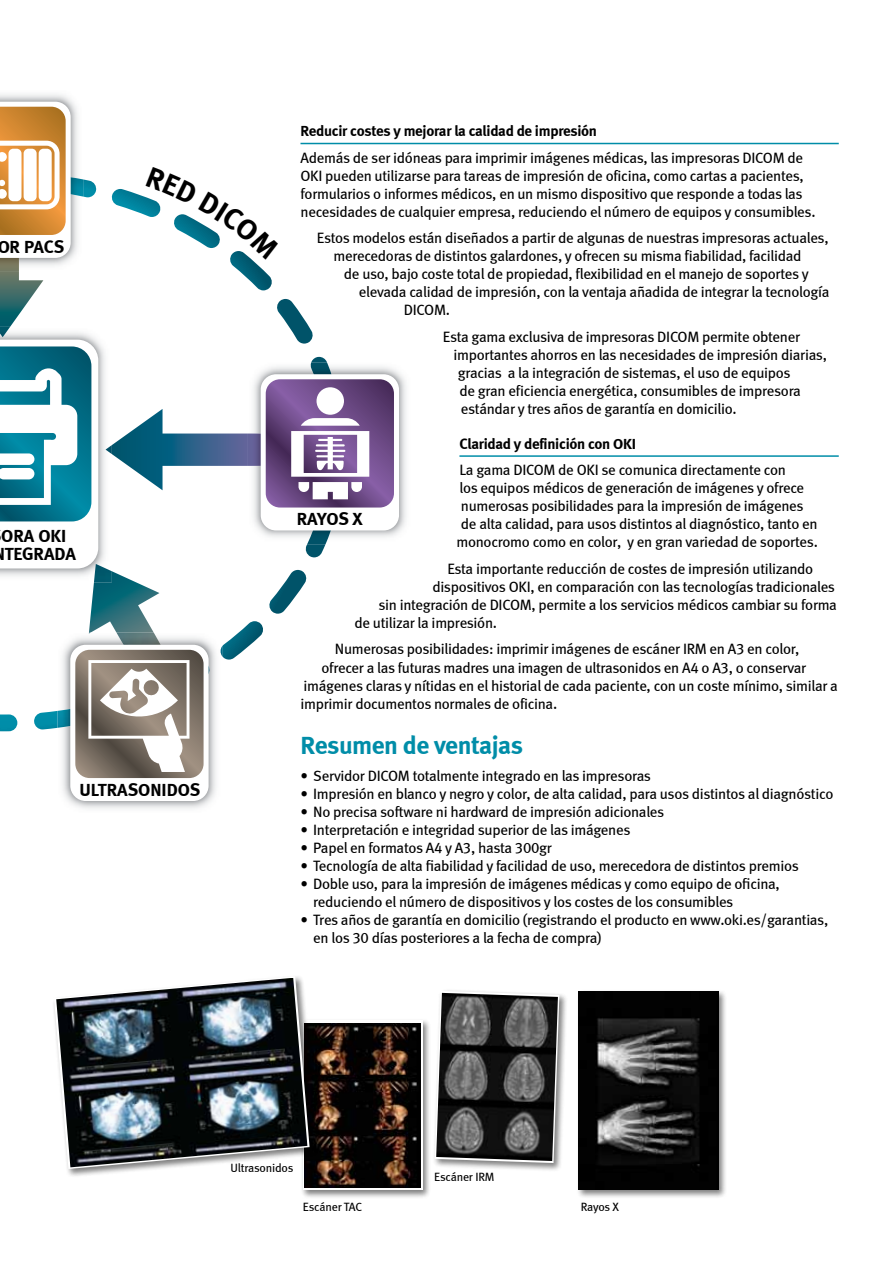
<style>
.page{position:relative;width:893px;height:1263px;background:#fff}
.page>*{position:absolute;margin:0;border:0;box-sizing:border-box;transform-origin:0 0}
.t1{font:25.5px "Meta Bold LF";letter-spacing:-.02em;color:#008da8}
.t2{font:18px/18px "Meta Bold LF";color:#000}
.t3{font:15px/18px "Meta Book LF";letter-spacing:-.02em;color:#000}
.t4{font:15px "Meta Bold LF";letter-spacing:-.02em;color:#000}
.t5{font:12px "Meta Book LF";letter-spacing:-.015em;color:#000}
</style>
<div class="page">
<svg style="left:0;top:179px;width:327px;height:552px"></svg>
<svg style="left:0;top:271px;width:248px;height:362px"></svg>
<img style="left:248px;top:363px;width:158px;height:181px">
<img style="left:248px;top:433px;width:13px;height:33px">
<img style="left:307px;top:363px;width:38px;height:181px">
<div style="left:261px;top:374px;width:138px;height:156px;background:#fff;border-radius:15px"></div>
<img style="left:0;top:94px;width:83px;height:177px">
<img style="left:0;top:258px;width:19px;height:13px">
<img style="left:71px;top:172px;width:12px;height:25px">
<svg style="left:0;top:102px;width:71px;height:156px"></svg>
<img style="left:58px;top:633px;width:164px;height:176px">
<img style="left:89px;top:633px;width:82px;height:12px">
<img style="left:58px;top:646px;width:164px;height:82px">
<div style="left:70px;top:645px;width:139px;height:156px;background:#fff;border-radius:15px"></div>
<svg style="left:266px;top:379px;width:128px;height:128px"></svg>
<svg style="left:75px;top:650px;width:129px;height:128px"></svg>
<hr style="left:300px;top:143px;width:539px;height:1px;background:#008da8">
<hr style="left:459px;top:455px;width:380px;height:2px;background:#008da8">
<div style="left:300px;top:1018px;width:132px;height:181px;background:#000;opacity:.5"></div>
<div style="left:303px;top:1020px;width:119px;height:170px;background:linear-gradient(to right,#fff,#fff)"></div>
<img style="left:305px;top:1023px;width:116px;height:164px">
<div style="left:432px;top:988px;width:136px;height:183px;background:#000;opacity:.5"></div>
<svg style="left:435px;top:991px;width:124px;height:172px"></svg>
<img style="left:436px;top:993px;width:122px;height:168px">
<div style="left:52px;top:974px;width:266px;height:203px;background:#000;opacity:.5"></div>
<svg style="left:54px;top:976px;width:256px;height:193px"></svg>
<img style="left:56px;top:978px;width:251px;height:189px">
<div style="left:576px;top:989px;width:151px;height:210px;background:#000;opacity:.5"></div>
<img style="left:578px;top:992px;width:140px;height:198px">
<svg style="left:146px;top:179px;width:134px;height:80px"></svg>
<p class="t2" style="left:-3px;top:237px;width:69px">OR PACS</p>
<p class="t2" style="left:1px;top:527px;width:76px">ORA OKI<br>TEGRADA</p>
<p class="t2" style="left:79px;top:780px;width:93px">Ultraso nidos</p>
<p class="t4" style="left:300px;top:122px;width:298px">Reducir costes y mejorar la calidad de impresión</p>
<p class="t3" style="left:300px;top:148px;width:517px">Además de ser idóneas para imprimir imágenes médicas, las impresoras DICOM de OKI pueden utilizarse para tareas de impresión de oficina, como cartas a pacientes, formularios o informes médicos, en un mismo dispositivo que responde a todas las necesidades de cualquier empresa, reduciendo el número de equipos y consumibles.</p>
<p class="t3" style="left:333px;top:229px;width:497px;text-indent:-16px">Estos modelos están diseñados a partir de algunas de nuestras impresoras actuales, merecedoras de distintos galardones, y ofrecen su misma fiabilidad, facilidad</p>
<p class="t3" style="left:344px;top:265px;width:466px">de uso, bajo coste total de propiedad, flexibilidad en el manejo de soportes y</p>
<p class="t3" style="left:359px;top:283px;width:472px">elevada calidad de impresión, con la ventaja añadida de integrar la tecnología</p>
<p class="t3" style="left:404px;top:301px;width:48px">DICOM.</p>
<p class="t3" style="left:443px;top:327px;width:359px">Esta gama exclusiva de impresoras DICOM permite obtener</p>
<p class="t3" style="left:453px;top:345px;width:375px">importantes ahorros en las necesidades de impresión diarias,</p>
<p class="t3" style="left:458px;top:363px;width:334px">gracias a la integración de sistemas, el uso de equipos</p>
<p class="t3" style="left:459px;top:381px;width:343px">de gran eficiencia energética, consumibles de impresora</p>
<p class="t3" style="left:461px;top:399px;width:277px">estándar y tres años de garantía en domicilio.</p>
<p class="t4" style="left:459px;top:435px;width:178px">Claridad y definición con OKI</p>
<p class="t3" style="left:459px;top:461px;width:328px">La gama DICOM de OKI se comunica directamente con</p>
<p class="t3" style="left:459px;top:479px;width:346px">los equipos médicos de generación de imágenes y ofrece</p>
<p class="t3" style="left:461px;top:497px;width:344px">numerosas posibilidades para la impresión de imágenes</p>
<p class="t3" style="left:461px;top:515px;width:358px">de alta calidad, para usos distintos al diagnóstico, tanto en</p>
<p class="t3" style="left:456px;top:533px;width:363px">monocromo como en color, y en gran variedad de soportes.</p>
<p class="t3" style="left:447px;top:560px;width:367px">Esta importante reducción de costes de impresión utilizando</p>
<p class="t3" style="left:432px;top:578px;width:404px">dispositivos OKI, en comparación con las tecnologías tradicionales</p>
<p class="t3" style="left:378px;top:596px;width:460px">sin integración de DICOM, permite a los servicios médicos cambiar su forma</p>
<p class="t3" style="left:354px;top:614px;width:144px">de utilizar la impresión.</p>
<p class="t3" style="left:335px;top:640px;width:466px">Numerosas posibilidades: imprimir imágenes de escáner IRM en A3 en color,</p>
<p class="t3" style="left:321px;top:658px;width:486px">ofrecer a las futuras madres una imagen de ultrasonidos en A4 o A3, o conservar</p>
<p class="t3" style="left:303px;top:676px;width:536px">imágenes claras y nítidas en el historial de cada paciente, con un coste mínimo, similar a</p>
<p class="t3" style="left:300px;top:694px;width:258px">imprimir documentos normales de oficina.</p>
<h1 class="t1" style="left:300px;top:730px;width:224px">Resumen de ventajas</h1>
<p class="t3" style="left:300px;top:766px;width:352px">• Servidor DICOM totalmente integrado en las impresoras</p>
<p class="t3" style="left:300px;top:784px;width:534px">• Impresión en blanco y negro y color, de alta calidad, para usos distintos al diagnóstico</p>
<p class="t3" style="left:300px;top:802px;width:365px">• No precisa software ni hardward de impresión adicionales</p>
<p class="t3" style="left:300px;top:820px;width:331px">• Interpretación e integridad superior de las imágenes</p>
<p class="t3" style="left:300px;top:838px;width:253px">• Papel en formatos A4 y A3, hasta 300gr</p>
<p class="t3" style="left:300px;top:856px;width:500px">• Tecnología de alta fiabilidad y facilidad de uso, merecedora de distintos premios</p>
<p class="t3" style="left:313px;top:874px;width:468px;text-indent:-13px">• Doble uso, para la impresión de imágenes médicas y como equipo de oficina, reduciendo el número de dispositivos y los costes de los consumibles</p>
<p class="t3" style="left:313px;top:910px;width:517px;text-indent:-13px">• Tres años de garantía en domicilio (registrando el producto en www.oki.es/garantias, en los 30 días posteriores a la fecha de compra)</p>
<p class="t2" style="left:297px;top:509px;width:67px">Rayos X</p>
<p class="t5" style="left:230px;top:1161px;width:65px">Ultrasonidos</p>
<p class="t5" style="left:303px;top:1199px;width:61px">Escáner TAC</p>
<p class="t5" style="left:434px;top:1169px;width:62px">Escáner IRM</p>
<p class="t5" style="left:581px;top:1199px;width:40px">Rayos X</p>
</div>
